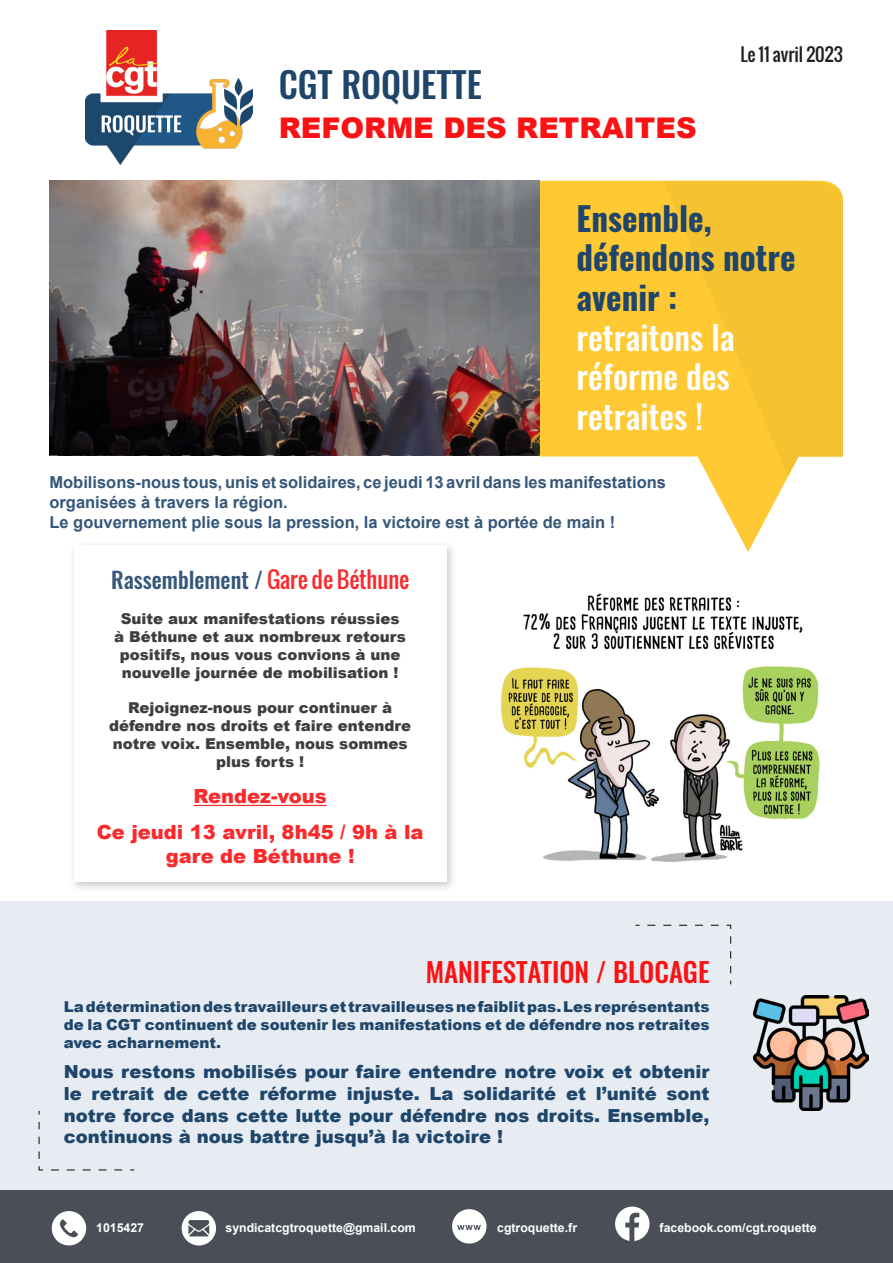
<style>
.page{position:relative;width:893px;height:1263px;background:#fff}
.page>*{position:absolute;margin:0;border:0;box-sizing:border-box;transform-origin:0 0}
.t1{font:500 35.55px "Oswald";color:#1f456b}
.t2{font:500 33px/39.6px "Oswald";color:#fff}
.t3{font:700 33px/39.6px "Oswald";color:#1f456b}
.t4{font:900 28.5px "Arial";color:#fa1214}
.t5{font:500 27px "Oswald";color:#fa1214}
.t6{font:500 22.5px "Oswald";color:#35577a}
.t7{font:900 19.5px/23.4px "Arial";color:#fa2a2c;text-align:center}
.t8{font:900 18px/21.6px "Arial";color:#1f456b;text-align:justify}
.t9{font:18px "Oswald";color:#231f20}
.t10{font:700 16.5px/19.8px "Arial";color:#35577a}
.t11{font:900 15px/18px "Arial";color:#3e3e3f;text-align:center}
.t12{font:900 15px/18px "Arial";color:#1f456b;text-align:justify}
.t13{font:700 12.3px "Arial";color:#fff}
.s1{font-weight:400;color:#fa2a2c}
</style>
<div class="page">
<div style="left:0;top:901px;width:893px;height:289px;background:#e6ecf1"></div>
<img style="left:85px;top:30px;width:167px;height:134px">
<img style="left:49px;top:181px;width:491px;height:274px">
<svg style="left:540px;top:181px;width:249px;height:371px;fill:#ffc933"></svg>
<svg style="left:663px;top:181px;width:180px;height:295px;background:#f8c638"></svg>
<div style="left:69px;top:540px;width:389px;height:353px;background:#231f20;opacity:.25"></div>
<div style="left:74px;top:546px;width:372px;height:336px;background:#fff"></div>
<hr style="left:193px;top:805px;width:134px;height:1px;background:#fa2a2c">
<svg style="left:38px;top:1110px;width:97px;height:61px"></svg>
<svg style="left:635px;top:924px;width:97px;height:61px"></svg>
<div style="left:0;top:1190px;width:893px;height:73px;background:#4a4f57"></div>
<svg style="left:51px;top:1211px;width:35px;height:35px"></svg>
<svg style="left:182px;top:1211px;width:34px;height:34px"></svg>
<svg style="left:615px;top:1206px;width:34px;height:35px"></svg>
<svg style="left:452px;top:1209px;width:34px;height:35px"></svg>
<img style="left:500px;top:593px;width:320px;height:269px">
<img style="left:753px;top:995px;width:116px;height:115px">
<p class="t1" style="left:279px;top:53px;width:205px">CGT ROQUETTE</p>
<p class="t4" style="left:279px;top:107px;width:419px">REFORME DES RETRAITES</p>
<p class="t9" style="left:741px;top:40px;width:104px">Le 11 avril 2023</p>
<p class="t3" style="left:577px;top:195px;width:221px">Ensemble, défendons notre avenir :</p>
<p class="t2" style="left:577px;top:314px;width:160px">retraitons la réforme des retraites !</p>
<p class="t10" style="left:49px;top:473px;width:618px">Mobilisons-nous tous, unis et solidaires, ce jeudi 13 avril dans les manifestations organisées à travers la région.</p>
<p class="t10" style="left:49px;top:513px;width:567px">Le gouvernement plie sous la pression, la victoire est à portée de main !</p>
<p class="t6" style="left:111px;top:560px;width:300px">Rassemblement / <span class="s1">Gare de Béthune</span></p>
<p class="t11" style="left:114px;top:609px;width:293px">Suite aux manifestations réussies à Béthune et aux nombreux retours positifs, nous vous convions à une nouvelle journée de mobilisation !</p>
<p class="t11" style="left:109px;top:698px;width:304px">Rejoignez-nous pour continuer à défendre nos droits et faire entendre notre voix. Ensemble, nous sommes plus forts !</p>
<p class="t7" style="left:193px;top:784px;width:135px">Rendez-vous</p>
<p class="t7" style="left:97px;top:820px;width:328px">Ce jeudi 13 avril, 8h45 / 9h à la gare de Béthune !</p>
<p class="t5" style="left:426px;top:948px;width:285px">MANIFESTATION / BLOCAGE</p>
<p class="t12" style="left:64px;top:997px;width:647px">La détermination des travailleurs et travailleuses ne faiblit pas. Les représentants de la CGT continuent de soutenir les manifestations et de défendre nos retraites avec acharnement.</p>
<p class="t8" style="left:64px;top:1061px;width:647px">Nous restons mobilisés pour faire entendre notre voix et obtenir le retrait de cette réforme injuste. La solidarité et l’unité sont notre force dans cette lutte pour défendre nos droits. Ensemble, continuons à nous battre jusqu’à la victoire !</p>
<p class="t13" style="left:96px;top:1220px;width:49px">1015427</p>
<p class="t13" style="left:226px;top:1220px;width:192px">syndicatcgtroquette@gmail.com</p>
<p class="t13" style="left:497px;top:1220px;width:81px">cgtroquette.fr</p>
<p class="t13" style="left:660px;top:1220px;width:159px">facebook.com/cgt.roquette</p>
</div>
